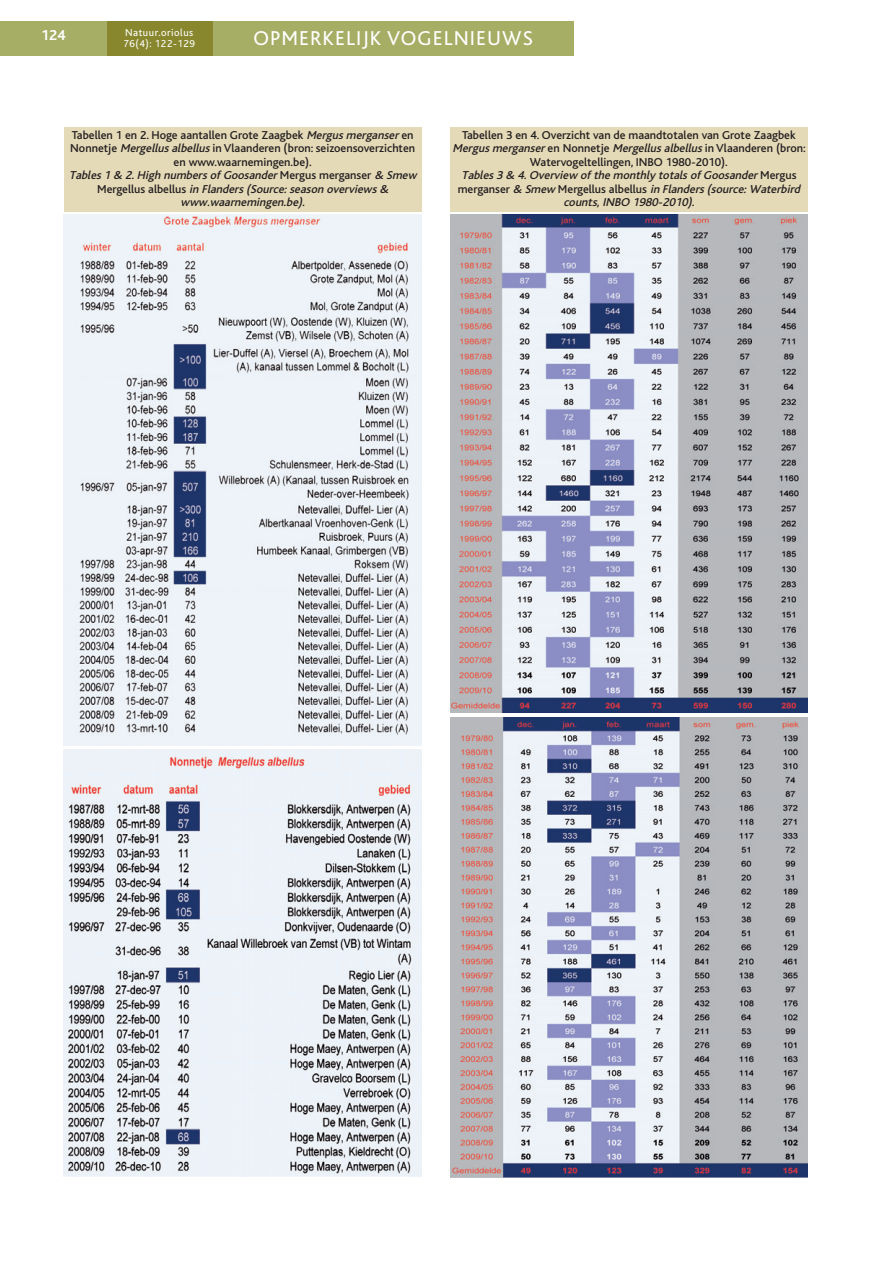
<style>
.page{position:relative;width:893px;height:1263px;background:#fff}
.page>*{position:absolute;margin:0;border:0;box-sizing:border-box;transform-origin:0 0}
.t1{font:21px "Bliss";letter-spacing:.05em;color:#fff}
.t2{font:700 15px "Bliss";color:#fff}
.t3{font:500 12px/13.5px "Bliss";color:#231f20;text-align:center}
.t4{font:10.5px/10.5px "Bliss";letter-spacing:.05em;color:#fff}
.s1{font-style:italic}
</style>
<div class="page">
<div style="left:212px;top:21px;width:362px;height:34px;background:#a6ae65"></div>
<div style="left:106px;top:21px;width:106px;height:34px;background:#88872d"></div>
<div style="left:0;top:21px;width:106px;height:34px;background:#a6ae65"></div>
<div style="left:450px;top:128px;width:358px;height:84px;background:#e5dab7"></div>
<img style="left:64px;top:214px;width:358px;height:531px">
<div style="left:64px;top:128px;width:358px;height:84px;background:#e5dab7"></div>
<img style="left:64px;top:750px;width:358px;height:427px">
<img style="left:450px;top:214px;width:358px;height:498px">
<img style="left:450px;top:717px;width:358px;height:460px">
<p class="t2" style="left:41px;top:29px;width:26px">124</p>
<p class="t4" style="left:123px;top:29px;width:73px">Natuur.oriolus<br>76(4): 122-129</p>
<h1 class="t1" style="left:253px;top:30px;width:281px">OPMERKELIJK VOGELNIEUWS</h1>
<p class="t3" style="left:69px;top:129px;width:351px">Tabellen 1 en 2. Hoge aantallen Grote Zaagbek <span class="s1">Mergus merganser</span>en Nonnetje <span class="s1">Mergellus albellus</span> in Vlaanderen (bron: seizoensoverzichten en www.waarnemingen.be).<br><span class="s1">Tables 1 &amp; 2.High numbers of Goosander</span>M e rg u s m e rg a n s e r <span class="s1">&amp; Smew </span>M e rg e l l u s a l b e l l u s <span class="s1">in Flanders (Source:season overviews &amp; www.waarnemingen.be).</span></p>
<p class="t3" style="left:453px;top:129px;width:355px">Tabellen 3 en 4. Overzicht van de maandtotalen van Grote Zaagbek <span class="s1">Mergus merganser</span>e n N o n n e tj e <span class="s1">Mergellus albellus</span> i n V l a a n d e re n ( b ro n :<br>Watervogeltellingen, INBO 1980-2010).<br><span class="s1">Tables 3 &amp; 4.Overview of the monthly totals of Goosander</span>M e r g u s<br>m e rg a n s e r <span class="s1">&amp; Smew</span> M e rg e l l u s a l b e l l u s <span class="s1">in Flanders (source:Waterbird counts,INBO 1980-2010).</span></p>
</div>
